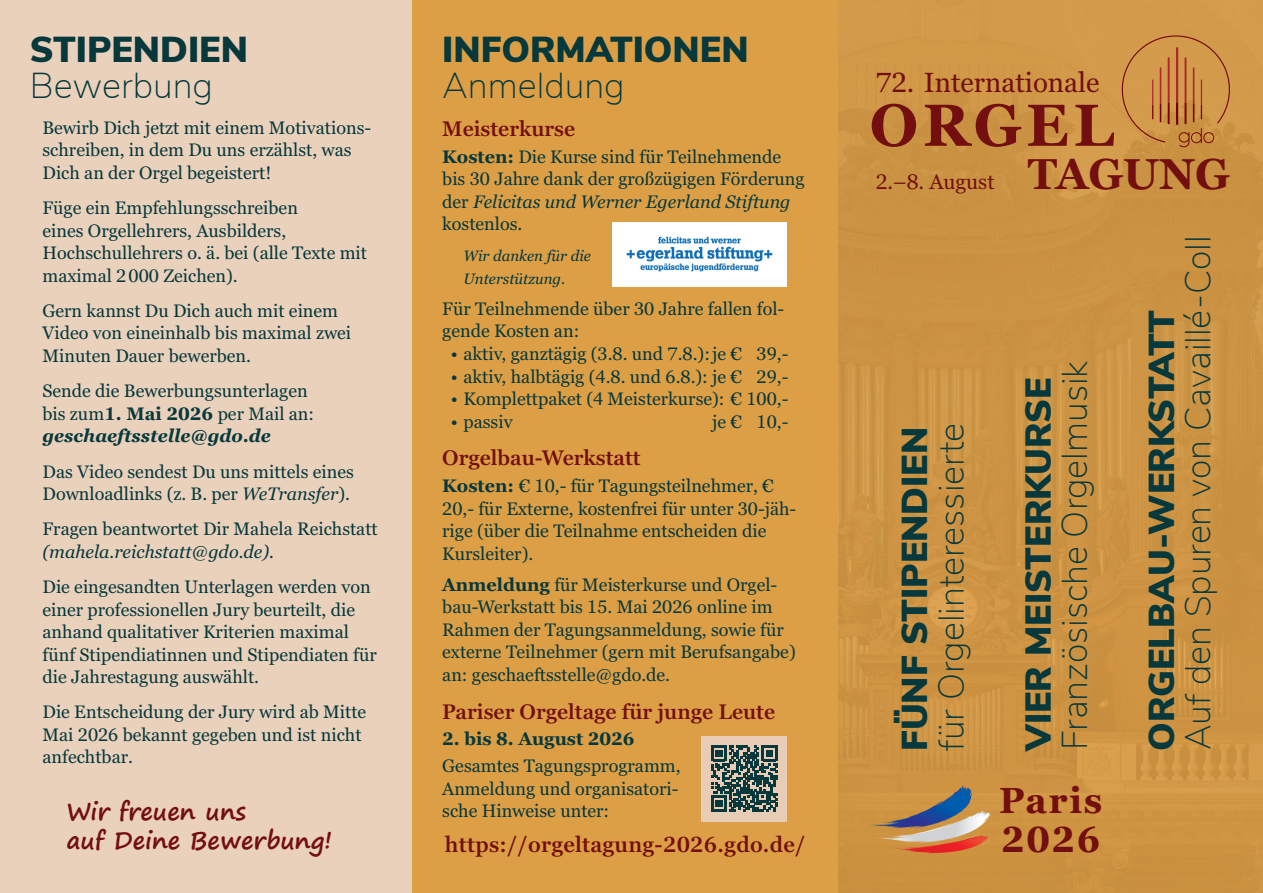
<style>
.page{position:relative;width:1263px;height:893px;background:#fff}
.page>*{position:absolute;margin:0;border:0;box-sizing:border-box;transform-origin:0 0}
.t1{font:700 59.25px "Georgia Pro";letter-spacing:.08em;color:#740f10}
.t2{font:700 43.05px "Georgia Pro";color:#740f10}
.t3{font:700 36.15px "Georgia Pro";letter-spacing:.05em;color:#740f10}
.t4{font:200 36px "Nunito Sans";color:#06383c}
.t5{font:900 36px "Nunito Sans";color:#06383c}
.t6{font:27.6px "Georgia Pro";color:#740f10}
.t7{font:700 24px "Segoe Print";color:#730f10}
.t8{font:600 21.75px "Georgia Pro";letter-spacing:.01em;color:#730f10}
.t9{font:600 21px "Georgia Pro";color:#730f10}
.t10{font:21px "Georgia Pro";color:#740f10}
.t11{font:18px/22.5px "Georgia Pro";color:#06383c}
.t12{font:700 18px "Georgia Pro";color:#06383c}
.t13{font:italic 15px/22.5px "Georgia Pro";color:#06383c}
.s1{font-weight:700}
.s2{font-weight:700;font-style:italic}
.s3{font-style:italic}
</style>
<div class="page">
<div style="left:838px;top:0;width:425px;height:893px;background:#cc9343"></div>
<div style="left:0;top:0;width:412px;height:893px;background:#ead1bc"></div>
<svg style="left:1118px;top:35px;width:112px;height:112px"></svg>
<div style="left:412px;top:0;width:426px;height:893px;background:#dd9f46"></div>
<div style="left:702px;top:736px;width:85px;height:85px;background:#e8ccb5"></div>
<svg style="left:711px;top:745px;width:66px;height:67px"></svg>
<img style="left:612px;top:222px;width:175px;height:64px">
<svg style="left:871px;top:786px;width:112px;height:67px"></svg>
<p class="t5" style="left:30px;top:23px;width:220px">STIPENDIEN</p>
<p class="t4" style="left:30px;top:60px;width:185px">Bewerbung</p>
<p class="t11" style="left:43px;top:117px;width:330px">Bewirb Dich jetzt mit einem Motivations&shy;schreiben, in dem Du uns erzählst, was<br>Dich an der Orgel begeistert!</p>
<p class="t11" style="left:43px;top:197px;width:326px">Füge ein Empfehlungsschreiben<br>eines Orgellehrers, Ausbilders, Hochschullehrers o. ä. bei (alle Texte mit maximal 2000 Zeichen).</p>
<p class="t11" style="left:43px;top:300px;width:310px">Gern kannst Du Dich auch mit einem<br>Video von eineinhalb bis maximal zwei<br>Minuten Dauer bewerben.</p>
<p class="t11" style="left:43px;top:380px;width:273px">Sende die Bewerbungsunterlagen bis zum<span class="s1">1. Mai 2026</span> per Mail an: <span class="s2">geschaeftsstelle@gdo.de</span></p>
<p class="t11" style="left:43px;top:461px;width:313px">Das Video sendest Du uns mittels eines<br>Downloadlinks (z. B. per <span class="s3">WeTransfer</span>).</p>
<p class="t11" style="left:43px;top:518px;width:337px">Fragen beantwortet Dir Mahela Reichstatt <span class="s3">(mahela.reichstatt@gdo.de).</span></p>
<p class="t11" style="left:43px;top:576px;width:336px">Die eingesandten Unterlagen werden von einer professionellen Jury beurteilt, die anhand qualitativer Kriterien maximal fünf Stipendiatinnen und Stipendiaten für die Jahrestagung auswählt.</p>
<p class="t11" style="left:43px;top:701px;width:325px">Die Entscheidung der Jury wird ab Mitte<br>Mai 2026 bekannt gegeben und ist nicht anfechtbar.</p>
<p class="t7" style="left:67px;top:789px;width:181px">Wir freuen uns</p>
<p class="t7" style="left:67px;top:818px;width:267px">auf Deine Bewerbung!</p>
<p class="t5" style="left:442px;top:23px;width:308px">INFORMATIONEN</p>
<p class="t4" style="left:442px;top:60px;width:184px">Anmeldung</p>
<p class="t9" style="left:442px;top:117px;width:135px">Meisterkurse</p>
<p class="t11" style="left:442px;top:146px;width:364px"><span class="s1">Kosten:</span> Die Kurse sind für Teilnehmende bis 30 Jahre dank der großzügigen Förderung der <span class="s3">Felicitas und Werner Egerland Stiftung </span>kostenlos.</p>
<p class="t13" style="left:463px;top:246px;width:129px">Wir danken für die<br>Unterstützung.</p>
<p class="t11" style="left:442px;top:298px;width:343px">Für Teilnehmende über 30 Jahre fallen fol&shy;gende Kosten an:</p>
<p class="t11" style="left:451px;top:343px;width:339px">• aktiv, ganztägig (3.8. und 7.8.):je € 39,-</p>
<p class="t11" style="left:451px;top:366px;width:339px">• aktiv, halbtägig (4.8. und 6.8.): je € 29,-</p>
<p class="t11" style="left:451px;top:388px;width:339px">• Komplettpaket (4 Meisterkurse): € 100,-</p>
<p class="t11" style="left:451px;top:411px;width:63px">• passiv</p>
<p class="t11" style="left:712px;top:411px;width:78px">je € 10,-</p>
<p class="t9" style="left:442px;top:446px;width:200px">Orgelbau-Werkstatt</p>
<p class="t11" style="left:442px;top:475px;width:356px"><span class="s1">Kosten:</span> € 10,- für Tagungsteilnehmer, € 20,- für Externe, kostenfrei für unter 30-jäh&shy;rige (über die Teilnahme entscheiden die Kursleiter).</p>
<p class="t11" style="left:442px;top:574px;width:355px"><span class="s1">Anmeldung</span> für Meisterkurse und Orgel&shy;bau-Werkstatt bis 15. Mai 2026 online im Rahmen der Tagungsanmeldung, sowie für externe Teilnehmer (gern mit Berufsangabe) an: geschaeftsstelle@gdo.de.</p>
<p class="t9" style="left:442px;top:699px;width:334px">Pariser Orgeltage für junge Leute</p>
<p class="t12" style="left:442px;top:729px;width:194px">2. bis 8. August 2026</p>
<p class="t11" style="left:442px;top:755px;width:240px;text-align:justify">Gesamtes Tagungsprogramm, Anmeldung und organisatori&shy;sche Hinweise unter:</p>
<p class="t8" style="left:445px;top:833px;width:362px">https://orgeltagung-2026.gdo.de/</p>
<p class="t6" style="left:876px;top:67px;width:225px">72. Internationale</p>
<p class="t1" style="left:870px;top:91px;width:246px">ORGEL</p>
<p class="t2" style="left:1028px;top:149px;width:204px">TAGUNG</p>
<p class="t10" style="left:876px;top:170px;width:120px">2.–8. August</p>
<p class="t5" style="left:888px;top:751px;width:326px;rotate:-90deg">FÜNF STIPENDIEN</p>
<p class="t4" style="left:925px;top:751px;width:330px;rotate:-90deg">für Orgelinteressierte</p>
<p class="t5" style="left:1012px;top:751px;width:375px;rotate:-90deg">VIER MEISTERKURSE</p>
<p class="t4" style="left:1048px;top:750px;width:391px;rotate:-90deg">Französische Orgelmusik</p>
<p class="t3" style="left:999px;top:779px;width:105px">Paris</p>
<p class="t3" style="left:1001px;top:818px;width:101px">2026</p>
<p class="t5" style="left:1135px;top:751px;width:442px;rotate:-90deg">ORGELBAU-WERKSTATT</p>
<p class="t4" style="left:1172px;top:750px;width:516px;rotate:-90deg">Auf den Spuren von Cavaillé-Coll</p>
</div>
